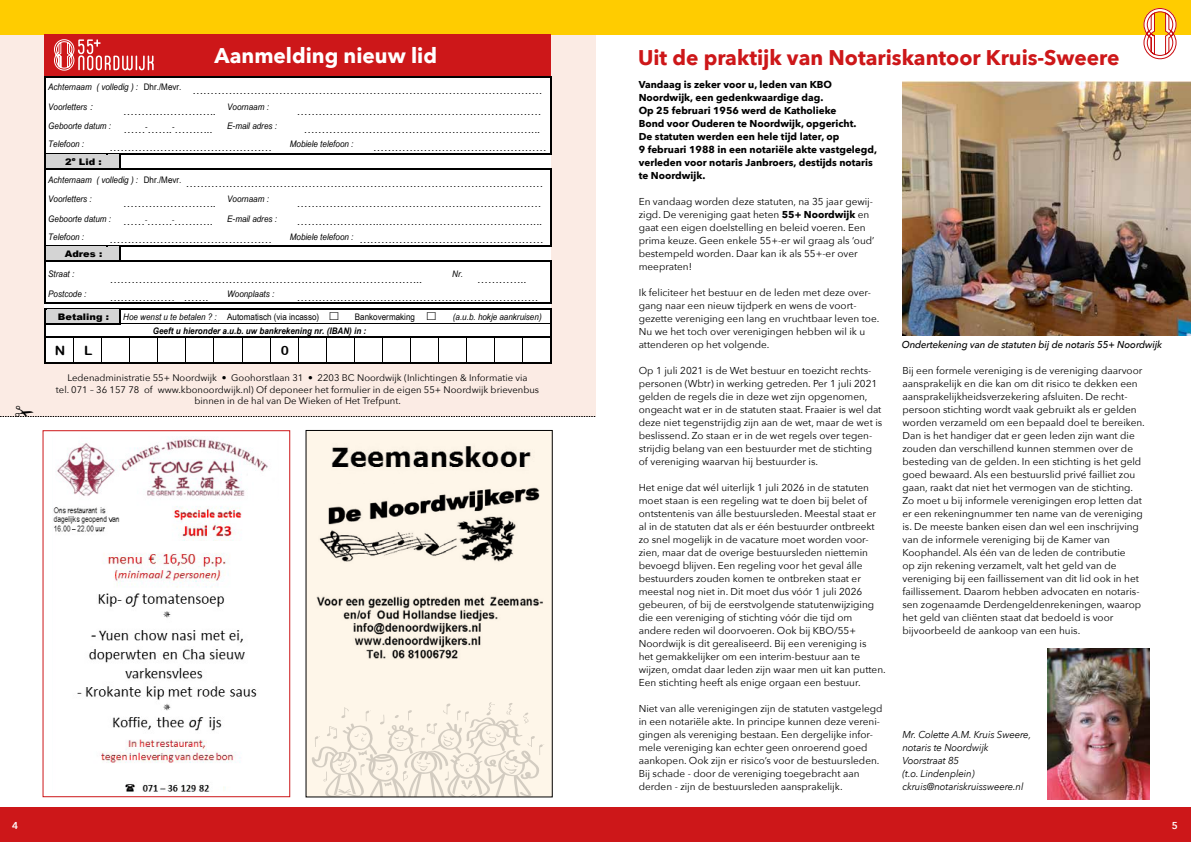
<style>
.page{position:relative;width:1191px;height:842px;background:#fff}
.page>*{position:absolute;margin:0;border:0;box-sizing:border-box;transform-origin:0 0}
.t1{font:700 21.2px "Avenir Next";color:#cd1719}
.t2{font:700 21.2px "Avenir Next";color:#fff}
.t3{font:12.7px "Arial Rounded MT Bold";color:#000;scale:1.09 1}
.t4{font:10px/13px "Avenir Next";color:#000}
.t5{font:10px "Arial";color:#000;scale:1.09 1}
.t6{font:700 10px/13px "Avenir Next";color:#000}
.t7{font:italic 10px/13px "Avenir Next";letter-spacing:-.01em;color:#000}
.t8{font:italic 500 10px "Avenir Next";letter-spacing:-.01em;color:#000}
.t9{font:600 10px "Avenir Next";color:#fff}
.t10{font:9.5px/11.6px "Avenir Next";color:#000;text-align:center}
.t11{font:italic 9px "Arial Narrow";color:#000;scale:1.09 1}
.t12{font:9px "Arial Narrow";color:#000;scale:1.09 1}
.t13{font:italic 700 9px "Arial Narrow";color:#000;scale:1.09 1}
.t14{font:900 9px "Arial";color:#000;scale:1.09 1}
.t15{font:8.1px "Arial";letter-spacing:.005em;color:#000;scale:1.09 1}
.t16{font:700 8.1px "Arial";color:#000;scale:1.09 1}
.s1{font-family:"Arial"}
.s2{font-family:"Arial";font-size:10px}
.s3{font-family:"Arial";font-size:6.3px}
.s4{font-family:"Arial";font-style:normal;font-size:10px}
.s5{font-family:"Arial";font-style:normal;font-size:6.3px}
.s6{font-style:italic}
.s7{font-weight:700}
</style>
<div class="page">
<div style="left:0;top:16px;width:595px;height:401px;background:#fbebe4"></div>
<img style="left:1047px;top:648px;width:102px;height:151px">
<div style="left:43px;top:430px;width:247px;height:367px;border:1px solid #cd1719"></div>
<img style="left:53px;top:439px;width:215px;height:352px">
<div style="left:306px;top:430px;width:246px;height:367px;background:#fef6e9"></div>
<img style="left:319px;top:487px;width:221px;height:75px">
<svg style="left:305px;top:439px;width:2px;height:46px"></svg>
<img style="left:331px;top:439px;width:222px;height:46px">
<img style="left:316px;top:596px;width:227px;height:63px">
<svg style="left:312px;top:702px;width:232px;height:96px"></svg>
<div style="left:0;top:808px;width:1191px;height:34px;background:#cd1719"></div>
<div style="left:0;top:0;width:1191px;height:34px;background:#fc0"></div>
<svg style="left:1143px;top:8px;width:33px;height:51px"></svg>
<div style="left:45px;top:34px;width:506px;height:42px;background:#cd1719"></div>
<img style="left:902px;top:81px;width:289px;height:254px">
<svg style="left:45px;top:39px;width:506px;height:325px;background:#e8d4d4"></svg>
<svg style="left:0;top:416px;width:595px;height:1px"></svg>
<h1 class="t2" style="left:215px;top:37px;width:224px">Aanmelding nieuw lid</h1>
<p class="t5" style="left:48px;top:84px;width:454px"><sup>Achternaam</sup> <sup>(</sup> <sup>volledig</sup> <sup>)</sup> <sup>:</sup> <sup>Dhr./Mevr.</sup> …………………………………………………………………………………….</p>
<p class="t11" style="left:48px;top:101px;width:42px">Voorletters <span class="s1">:</span></p>
<p class="t5" style="left:123px;top:105px;width:87px">……………………..</p>
<p class="t11" style="left:227px;top:101px;width:40px">Voornaam :</p>
<p class="t5" style="left:297px;top:105px;width:226px">…………………………….…………………………….</p>
<p class="t11" style="left:48px;top:120px;width:152px">Geboorte datum : <span class="s2">……</span><span class="s3">-</span><span class="s2">…….</span><span class="s3">-</span><span class="s2">………..</span></p>
<p class="t11" style="left:227px;top:120px;width:47px">E-mail adres :</p>
<p class="t11" style="left:48px;top:138px;width:34px">Telefoon :</p>
<p class="t5" style="left:110px;top:140px;width:151px">………………………………………</p>
<p class="t5" style="left:304px;top:122px;width:218px">………………………………………………………...</p>
<p class="t11" style="left:290px;top:138px;width:60px">Mobiele telefoon :</p>
<p class="t5" style="left:373px;top:140px;width:161px">…………………………………………</p>
<p class="t14" style="left:65px;top:155px;width:35px">2<sup>e</sup> Lid :</p>
<p class="t5" style="left:48px;top:176px;width:455px"><sup>Achternaam</sup> <sup>(</sup> <sup>volledig</sup> <sup>)</sup> <sup>:</sup> <sup>Dhr./Mevr.</sup> ………………………………………………………………………………………</p>
<p class="t11" style="left:48px;top:193px;width:41px">Voorletters :</p>
<p class="t5" style="left:123px;top:197px;width:87px">……………………..</p>
<p class="t11" style="left:227px;top:193px;width:40px">Voornaam :</p>
<p class="t5" style="left:297px;top:197px;width:226px">……………………………………….………………….</p>
<p class="t11" style="left:48px;top:212px;width:152px">Geboorte datum : <span class="s4">……</span><span class="s5">-</span><span class="s4">…….</span><span class="s5">-</span><span class="s4">………..</span></p>
<p class="t11" style="left:227px;top:212px;width:47px">E-mail adres :</p>
<p class="t5" style="left:297px;top:215px;width:227px">…………………...……………………………………...</p>
<p class="t11" style="left:48px;top:230px;width:34px">Telefoon :</p>
<p class="t14" style="left:65px;top:248px;width:36px">Adres :</p>
<p class="t11" style="left:48px;top:267px;width:25px">Straat :</p>
<p class="t11" style="left:48px;top:288px;width:36px">Postcode :</p>
<p class="t5" style="left:110px;top:233px;width:151px">………………………………………</p>
<p class="t5" style="left:290px;top:233px;width:234px"><sup>Mobiele</sup> <sup>telefoon</sup> <sup>:</sup> ……………………………………………</p>
<p class="t5" style="left:110px;top:272px;width:288px">…………………………………………………………………………...</p>
<p class="t11" style="left:452px;top:267px;width:11px">Nr.</p>
<p class="t5" style="left:477px;top:272px;width:47px">…………..</p>
<p class="t5" style="left:110px;top:290px;width:92px">……………… …….</p>
<p class="t11" style="left:227px;top:288px;width:45px">Woonplaats :</p>
<p class="t5" style="left:297px;top:290px;width:223px">………………………………………………………….</p>
<p class="t14" style="left:58px;top:310px;width:49px">Betaling :</p>
<p class="t12" style="left:123px;top:310px;width:181px"><span class="s6">Hoe wenst u te betalen ? :</span> Automatisch (via incasso)</p>
<p class="t12" style="left:355px;top:310px;width:57px">Bankovermaking</p>
<p class="t11" style="left:453px;top:310px;width:83px">(a.u.b. hokje aankruisen)</p>
<p class="t13" style="left:153px;top:324px;width:197px">Geeft u hieronder a.u.b. uw bankrekening nr. (IBAN) in :</p>
<p class="t3" style="left:55px;top:343px;width:11px">N</p>
<p class="t3" style="left:84px;top:343px;width:9px">L</p>
<p class="t3" style="left:281px;top:343px;width:9px">0</p>
<p class="t16" style="left:131px;top:370px;width:138px">Ledenadministratie KBO Noordwijk</p>
<p class="t16" style="left:298px;top:370px;width:66px">Goohorstlaan 31</p>
<p class="t16" style="left:386px;top:370px;width:75px">2203 BC Noordwijk</p>
<p class="t15" style="left:95px;top:388px;width:374px">Of deponeer het formulier in de eigen KBO-brievenbus binnen in de hal van De Wieken of Het Trefpunt.</p>
<p class="t10" style="left:56px;top:372px;width:484px">Ledenadministratie 55+ Noordwijk • Goohorstlaan 31 • 2203 BC Noordwijk (Inlichtingen &amp; Informatie via<br>tel. 071 – 36 157 78 of www.kbonoordwijk.nl) Of deponeer het formulier in de eigen 55+ Noordwijk brievenbus binnen in de hal van De Wieken of Het Trefpunt.</p>
<h1 class="t1" style="left:638px;top:39px;width:483px">Uit de praktijk van Notariskantoor Kruis-Sweere</h1>
<p class="t6" style="left:639px;top:78px;width:240px">Vandaag is zeker voor u, leden van KBO Noordwijk, een gedenkwaardige dag.<br>Op 25 februari 1956 werd de Katholieke<br>Bond voor Ouderen te Noordwijk, opgericht.<br>De statuten werden een hele tijd later, op<br>9 februari 1988 in een notariële akte vastgelegd, verleden voor notaris Janbroers, destijds notaris te Noordwijk.</p>
<p class="t4" style="left:639px;top:195px;width:237px">En vandaag worden deze statuten, na 35 jaar gewij&shy;zigd. De vereniging gaat heten <span class="s7">55+ Noordwijk</span> en gaat een eigen doelstelling en beleid voeren. Een prima keuze. Geen enkele 55+-er wil graag als ‘oud’ bestempeld worden. Daar kan ik als 55+-er over meepraten!</p>
<p class="t4" style="left:639px;top:286px;width:242px">Ik feliciteer het bestuur en de leden met deze over&shy;gang naar een nieuw tijdperk en wens de voort&shy;gezette vereniging een lang en vruchtbaar leven toe.<br>Nu we het toch over verenigingen hebben wil ik u attenderen op het volgende.</p>
<p class="t4" style="left:639px;top:364px;width:245px">Op 1 juli 2021 is de Wet bestuur en toezicht rechts&shy;personen (Wbtr) in werking getreden. Per 1 juli 2021 gelden de regels die in deze wet zijn opgenomen, ongeacht wat er in de statuten staat. Fraaier is wel dat deze niet tegenstrijdig zijn aan de wet, maar de wet is beslissend. Zo staan er in de wet regels over tegen&shy;strijdig belang van een bestuurder met de stichting of vereniging waarvan hij bestuurder is.</p>
<p class="t4" style="left:639px;top:481px;width:248px">Het enige dat wél uiterlijk 1 juli 2026 in de statuten moet staan is een regeling wat te doen bij belet of ontstentenis van álle bestuursleden. Meestal staat er al in de statuten dat als er één bestuurder ontbreekt zo snel mogelijk in de vacature moet worden voor&shy;zien, maar dat de overige bestuursleden niettemin bevoegd blijven. Een regeling voor het geval álle bestuurders zouden komen te ontbreken staat er meestal nog niet in. Dit moet dus vóór 1 juli 2026 gebeuren, of bij de eerstvolgende statutenwijziging die een vereniging of stichting vóór die tijd om andere reden wil doorvoeren. Ook bij KBO/55+ Noordwijk is dit gerealiseerd. Bij een vereniging is<br>het gemakkelijker om een interim-bestuur aan te wijzen, omdat daar leden zijn waar men uit kan putten.<br>Een stichting heeft als enige orgaan een bestuur.</p>
<p class="t4" style="left:639px;top:702px;width:245px">Niet van alle verenigingen zijn de statuten vastgelegd in een notariële akte. In principe kunnen deze vereni&shy;gingen als vereniging bestaan. Een dergelijke infor&shy;mele vereniging kan echter geen onroerend goed aankopen. Ook zijn er risico’s voor de bestuursleden.<br>Bij schade - door de vereniging toegebracht aan derden - zijn de bestuursleden aansprakelijk.</p>
<p class="t8" style="left:901px;top:336px;width:262px">Ondertekening van de statuten bij de notaris 55+ Noordwijk</p>
<p class="t4" style="left:902px;top:364px;width:244px">Bij een formele vereniging is de vereniging daarvoor aansprakelijk en die kan om dit risico te dekken een aansprakelijkheidsverzekering afsluiten. De recht&shy;persoon stichting wordt vaak gebruikt als er gelden worden verzameld om een bepaald doel te bereiken.<br>Dan is het handiger dat er geen leden zijn want die zouden dan verschillend kunnen stemmen over de besteding van de gelden. In een stichting is het geld goed bewaard. Als een bestuurslid privé failliet zou gaan, raakt dat niet het vermogen van de stichting.<br>Zo moet u bij informele verenigingen erop letten dat er een rekeningnummer ten name van de vereniging is. De meeste banken eisen dan wel een inschrijving van de informele vereniging bij de Kamer van Koophandel. Als één van de leden de contributie<br>op zijn rekening verzamelt, valt het geld van de vereniging bij een faillissement van dit lid ook in het faillissement. Daarom hebben advocaten en notaris&shy;sen zogenaamde Derdengeldenrekeningen, waarop het geld van cliënten staat dat bedoeld is voor bijvoorbeeld de aankoop van een huis.</p>
<p class="t7" style="left:902px;top:728px;width:130px">Mr. Colette A.M. Kruis Sweere, notaris te Noordwijk<br>Voorstraat 85<br>(t.o. Lindenplein) ckruis@notariskruissweere.nl</p>
<p class="t9" style="left:12px;top:817px;width:8px">4</p>
<p class="t9" style="left:1172px;top:817px;width:8px">5</p>
</div>
